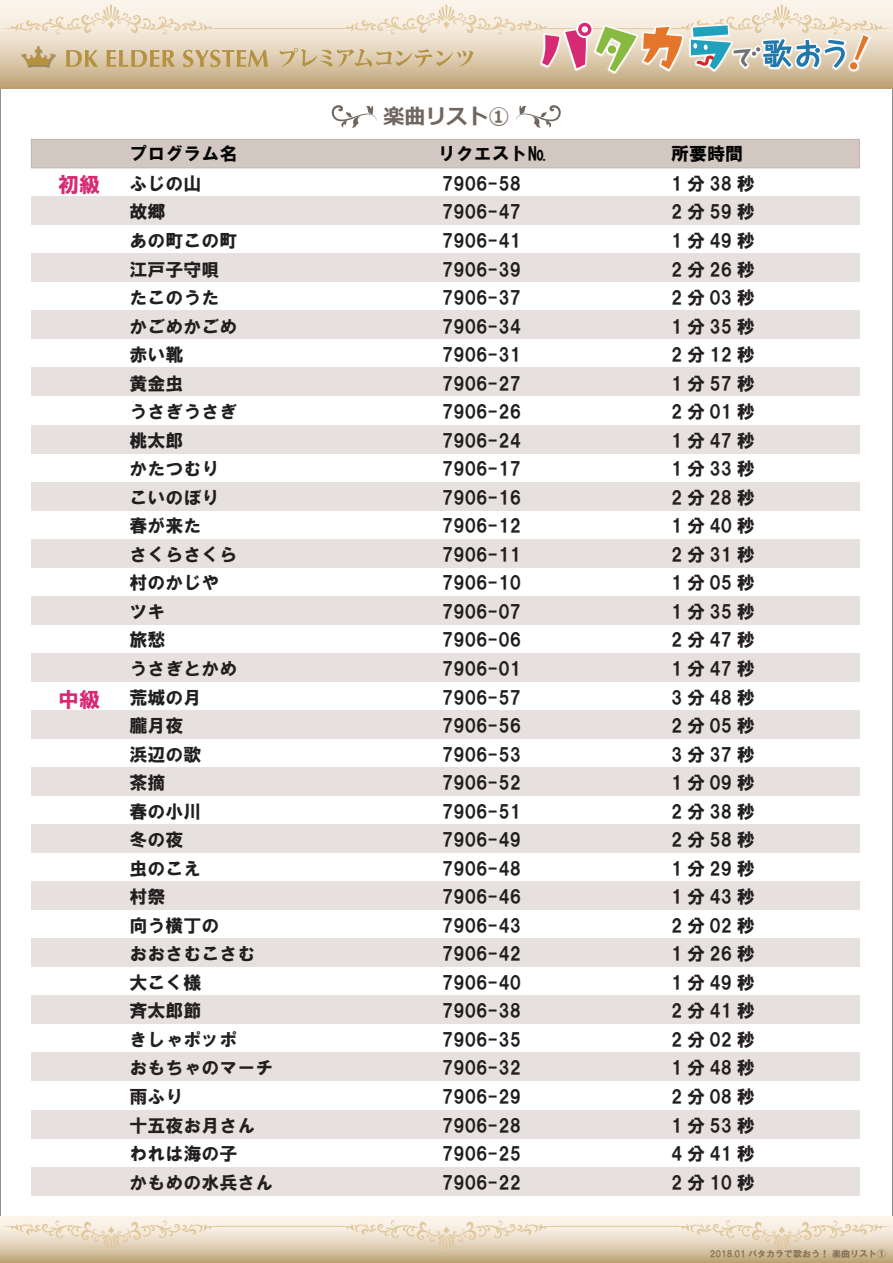
<style>
.page{position:relative;width:893px;height:1263px;background:#fff}
.page>*{position:absolute;margin:0;border:0;box-sizing:border-box;transform-origin:0 0}
.t1{font:700 21px "Meiryo";color:#6f675f}
.t2{font:21px "HGS Soei Kakugothic UB";color:#d62a75}
.t3{font:18px/28.5px "HGS Soei Kakugothic UB";color:#211e20;text-align:justify}
.t4{font:18px/28.5px "HGS Soei Kakugothic UB";letter-spacing:.25em;color:#231f20;text-align:justify}
.t5{font:18px/28.5px "HGS Soei Kakugothic UB";color:#231f20}
.t6{font:18px "HGS Soei Kakugothic UB";color:#030303}
.t7{font:9px "HGS Soei Kakugothic UB";color:#89725a}
</style>
<div class="page">
<svg style="left:0;top:0;width:486px;height:89px;background:#d9c7a9"></svg>
<svg style="left:0;top:1216px;width:893px;height:47px;background:#dccbaf"></svg>
<svg style="left:0;top:4px;width:222px;height:31px;background:#f4e9da"></svg>
<hr style="left:215px;top:28px;width:128px;height:1px;background:#e0c79c">
<svg style="left:0;top:1220px;width:222px;height:30px;background:#ebddc8"></svg>
<svg style="left:335px;top:1220px;width:223px;height:30px;background:#ebddc8"></svg>
<svg style="left:671px;top:1220px;width:222px;height:30px;background:#ebddc8"></svg>
<hr style="left:215px;top:1226px;width:128px;height:1px;background:#e0c79c">
<hr style="left:550px;top:1226px;width:128px;height:1px;background:#e0c79c">
<svg style="left:331px;top:105px;width:46px;height:23px"></svg>
<div style="left:31px;top:1167px;width:828px;height:28px;background:#e6e1de"></div>
<div style="left:31px;top:1110px;width:828px;height:28px;background:#e6e1de"></div>
<div style="left:31px;top:1053px;width:828px;height:28px;background:#e6e1de"></div>
<div style="left:31px;top:995px;width:828px;height:29px;background:#e6e1de"></div>
<div style="left:31px;top:938px;width:828px;height:29px;background:#e6e1de"></div>
<div style="left:31px;top:881px;width:828px;height:29px;background:#e6e1de"></div>
<div style="left:31px;top:824px;width:828px;height:29px;background:#e6e1de"></div>
<div style="left:31px;top:767px;width:828px;height:29px;background:#e6e1de"></div>
<div style="left:31px;top:710px;width:828px;height:29px;background:#e6e1de"></div>
<div style="left:31px;top:653px;width:828px;height:29px;background:#e6e1de"></div>
<div style="left:31px;top:596px;width:828px;height:28px;background:#e6e1de"></div>
<div style="left:31px;top:539px;width:828px;height:28px;background:#e6e1de"></div>
<div style="left:31px;top:482px;width:828px;height:28px;background:#e6e1de"></div>
<div style="left:31px;top:425px;width:828px;height:28px;background:#e6e1de"></div>
<div style="left:31px;top:368px;width:828px;height:28px;background:#e6e1de"></div>
<div style="left:31px;top:311px;width:828px;height:28px;background:#e6e1de"></div>
<div style="left:31px;top:254px;width:828px;height:28px;background:#e6e1de"></div>
<div style="left:31px;top:196px;width:828px;height:29px;background:#e6e1de"></div>
<div style="left:31px;top:139px;width:829px;height:29px;background:#d2c7c1;border:1px solid #beb5af"></div>
<img style="left:486px;top:0;width:407px;height:127px">
<svg style="left:643px;top:4px;width:250px;height:65px;background:#d7d3c6"></svg>
<svg style="left:565px;top:23px;width:72px;height:49px;background:#d1b8a0"></svg>
<svg style="left:66px;top:50px;width:32px;height:17px"></svg>
<svg style="left:107px;top:50px;width:68px;height:17px"></svg>
<svg style="left:183px;top:50px;width:85px;height:17px"></svg>
<img style="left:20px;top:45px;width:38px;height:23px">
<svg style="left:21px;top:46px;width:35px;height:20px"></svg>
<svg style="left:280px;top:4px;width:279px;height:63px;background:#eadac6"></svg>
<p class="t1" style="left:383px;top:101px;width:127px">楽曲リスト①</p>
<p class="t6" style="left:129px;top:145px;width:110px">プログラム名</p>
<p class="t6" style="left:438px;top:145px;width:109px">リクエスト№</p>
<p class="t6" style="left:671px;top:145px;width:73px">所要時間</p>
<p class="t2" style="left:58px;top:174px;width:43px">初級</p>
<p class="t3" style="left:130px;top:169px;width:127px;text-align:left">ふじの山<br>故郷<br>あの町この町江戸子守唄<br>たこのうた<br>かごめかごめ赤い靴<br>黄金虫<br>うさぎうさぎ桃太郎<br>かたつむり<br>こいのぼり<br>春が来た<br>さくらさくら村のかじや<br>ツキ<br>旅愁<br>うさぎとかめ荒城の月<br>朧月夜<br>浜辺の歌<br>茶摘<br>春の小川<br>冬の夜<br>虫のこえ<br>村祭<br>向う横丁の<br>おおさむこさむ大こく様</p>
<p class="t5" style="left:130px;top:997px;width:145px">斉太郎節<br>きしゃポッポ<br>おもちゃのマーチ雨ふり<br>十五夜お月さんわれは海の子<br>かもめの水兵さん</p>
<p class="t2" style="left:58px;top:688px;width:43px">中級</p>
<p class="t3" style="left:442px;top:169px;width:81px">7906-58<br>7906-47<br>7906-41<br>7906-39<br>7906-37<br>7906-34<br>7906-31<br>7906-27<br>7906-26<br>7906-24<br>7906-17<br>7906-16<br>7906-12<br>7906-11<br>7906-10<br>7906-07<br>7906-06<br>7906-01<br>7906-57<br>7906-56<br>7906-53<br>7906-52<br>7906-51<br>7906-49<br>7906-48<br>7906-46<br>7906-43<br>7906-42<br>7906-40<br>7906-38<br>7906-35<br>7906-32<br>7906-29<br>7906-28<br>7906-25<br>7906-22</p>
<p class="t3" style="left:671px;top:169px;width:85px">1分38秒2分59秒1分49秒</p>
<p class="t4" style="left:671px;top:255px;width:85px">2分26秒2分03秒1分35秒2分12秒1分57秒2分01秒1分47秒1分33秒2分28秒1分40秒2分31秒1分05秒1分35秒2分47秒1分47秒</p>
<p class="t3" style="left:671px;top:683px;width:85px">3分48秒2分05秒3分37秒1分09秒2分38秒2分58秒1分29秒1分43秒2分02秒1分26秒</p>
<p class="t4" style="left:671px;top:968px;width:85px">1分49秒2分41秒2分02秒1分48秒2分08秒1分53秒4分41秒2分10秒</p>
<p class="t7" style="left:710px;top:1249px;width:178px">2018.01 パタカラで歌おう！ 楽曲リスト①</p>
</div>
